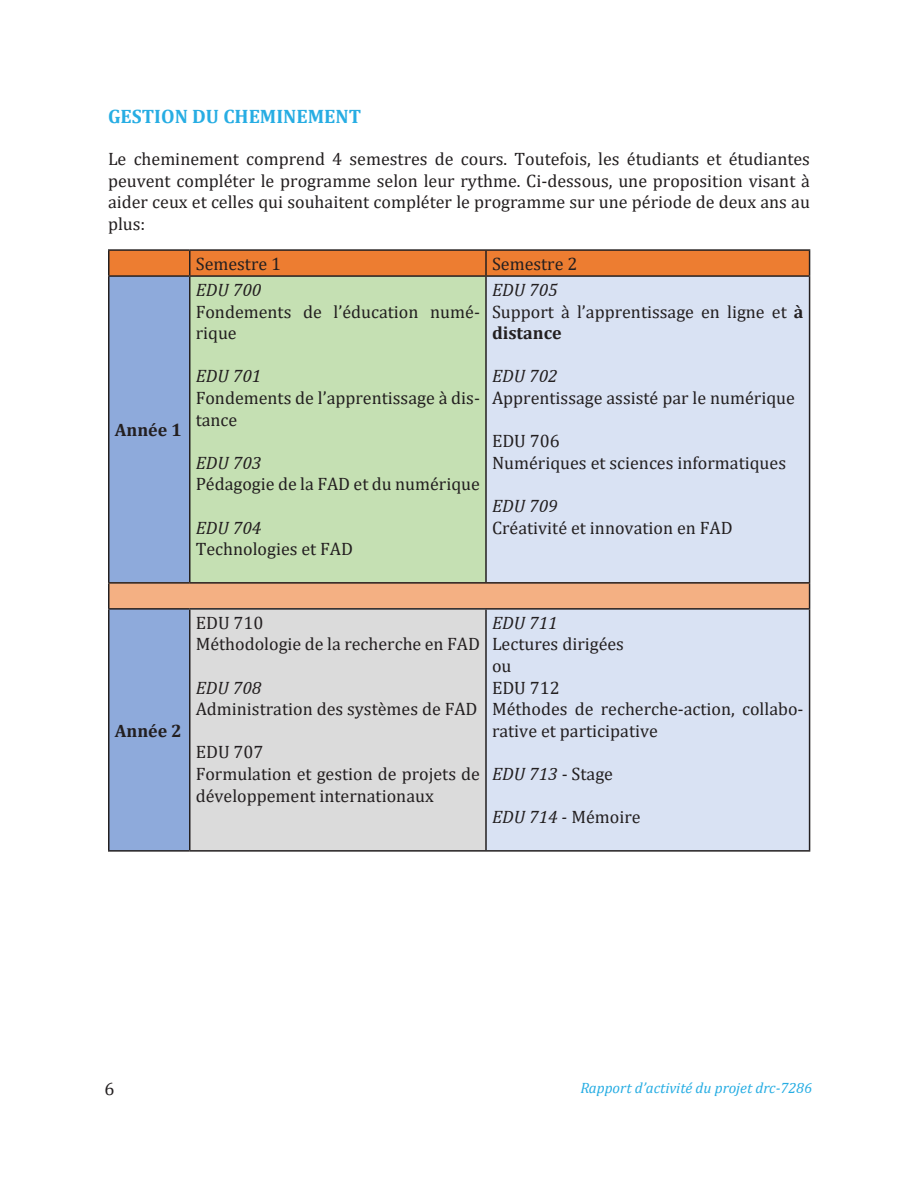
<style>
.page{position:relative;width:918px;height:1188px;background:#fff}
.page>*{position:absolute;margin:0;border:0;box-sizing:border-box;transform-origin:0 0}
.Paragraph_Style_2{font:700 19.5px "Cambria";color:#27ade3}
.Cors_de_texte_sans_sp{font:18px/21.6px "Cambria";color:#231f20}
.Corps_du_texte{font:18px/21.6px "Cambria";color:#231f20;text-align:justify}
.Cors_de_texte_sans_sp-2{font:italic 18px "Cambria";color:#231f20}
.Cors_de_texte_sans_sp-3{font:700 18px "Cambria";color:#231f20}
.t1{font:italic 15px "Cambria";color:#27ade3}
.s1{font-weight:700}
.s2{font-style:normal}
</style>
<div class="page">
<div style="left:110px;top:277px;width:79px;height:573px;background:#8eaadb"></div>
<div style="left:190px;top:276px;width:296px;height:307px;background:#c5e0b3"></div>
<div style="left:487px;top:277px;width:322px;height:573px;background:#d9e2f3"></div>
<div style="left:109px;top:583px;width:701px;height:26px;background:#f4b083"></div>
<div style="left:190px;top:609px;width:296px;height:242px;background:#dbdbdb"></div>
<hr style="left:108px;top:249px;width:82px;height:2px;background:#231f20">
<hr style="left:108px;top:251px;width:2px;height:24px;background:#231f20">
<hr style="left:190px;top:249px;width:296px;height:2px;background:#231f20">
<hr style="left:486px;top:249px;width:324px;height:2px;background:#231f20">
<div style="left:109px;top:250px;width:701px;height:25px;background:#ed7d31"></div>
<hr style="left:108px;top:275px;width:82px;height:2px;background:#231f20">
<hr style="left:108px;top:277px;width:2px;height:305px;background:#231f20">
<hr style="left:190px;top:275px;width:296px;height:2px;background:#231f20">
<hr style="left:189px;top:277px;width:1px;height:305px;background:#231f20">
<hr style="left:486px;top:275px;width:324px;height:2px;background:#231f20">
<hr style="left:485px;top:277px;width:2px;height:305px;background:#231f20">
<hr style="left:809px;top:277px;width:1px;height:305px;background:#231f20">
<hr style="left:108px;top:582px;width:82px;height:2px;background:#231f20">
<hr style="left:108px;top:584px;width:2px;height:24px;background:#231f20">
<hr style="left:190px;top:582px;width:296px;height:2px;background:#231f20">
<hr style="left:486px;top:582px;width:324px;height:2px;background:#231f20">
<svg style="left:809px;top:584px;width:1px;height:24px"></svg>
<hr style="left:108px;top:608px;width:82px;height:2px;background:#231f20">
<hr style="left:108px;top:610px;width:2px;height:240px;background:#231f20">
<hr style="left:190px;top:608px;width:296px;height:2px;background:#231f20">
<hr style="left:189px;top:610px;width:1px;height:240px;background:#231f20">
<hr style="left:486px;top:608px;width:324px;height:2px;background:#231f20">
<hr style="left:485px;top:610px;width:2px;height:240px;background:#231f20">
<hr style="left:809px;top:610px;width:1px;height:240px;background:#231f20">
<hr style="left:108px;top:850px;width:82px;height:2px;background:#231f20">
<hr style="left:190px;top:850px;width:296px;height:2px;background:#231f20">
<hr style="left:486px;top:850px;width:324px;height:2px;background:#231f20">
<p class="Paragraph_Style_2" style="left:108px;top:103px;width:255px">GESTION DU CHEMINEMENT</p>
<p class="Corps_du_texte" style="left:108px;top:148px;width:704px">Le cheminement comprend 4 semestres de cours. Toutefois, les étudiants et étudiantes peuvent compléter le programme selon leur rythme. Ci-dessous, une proposition visant à aider ceux et celles qui souhaitent compléter le programme sur une période de deux ans au plus:</p>
<p class="Cors_de_texte_sans_sp" style="left:196px;top:253px;width:87px">Semestre 1</p>
<p class="Cors_de_texte_sans_sp" style="left:492px;top:253px;width:87px">Semestre 2</p>
<p class="Cors_de_texte_sans_sp-3" style="left:115px;top:418px;width:69px">Année 1</p>
<p class="Cors_de_texte_sans_sp-2" style="left:196px;top:277px;width:67px">EDU 700</p>
<p class="Cors_de_texte_sans_sp" style="left:196px;top:301px;width:286px">Fondements de l’éducation numé&shy;rique</p>
<p class="Cors_de_texte_sans_sp-2" style="left:196px;top:364px;width:67px">EDU 701</p>
<p class="Cors_de_texte_sans_sp" style="left:196px;top:387px;width:286px">Fondements de l’apprentissage à dis&shy;tance</p>
<p class="Cors_de_texte_sans_sp-2" style="left:196px;top:450px;width:67px">EDU 703</p>
<p class="Cors_de_texte_sans_sp" style="left:196px;top:473px;width:286px">Pédagogie de la FAD et du numérique</p>
<p class="Cors_de_texte_sans_sp-2" style="left:196px;top:515px;width:67px">EDU 704</p>
<p class="Cors_de_texte_sans_sp" style="left:196px;top:538px;width:159px">Technologies et FAD</p>
<p class="Cors_de_texte_sans_sp-2" style="left:492px;top:277px;width:67px">EDU 705</p>
<p class="Cors_de_texte_sans_sp" style="left:492px;top:301px;width:313px">Support à l’apprentissage en ligne et <span class="s1">à distance</span></p>
<p class="Cors_de_texte_sans_sp-2" style="left:492px;top:364px;width:67px">EDU 702</p>
<p class="Cors_de_texte_sans_sp" style="left:492px;top:387px;width:304px">Apprentissage assisté par le numérique</p>
<p class="Cors_de_texte_sans_sp" style="left:492px;top:430px;width:69px">EDU 706</p>
<p class="Cors_de_texte_sans_sp" style="left:492px;top:452px;width:296px">Numériques et sciences informatiques</p>
<p class="Cors_de_texte_sans_sp-2" style="left:492px;top:493px;width:67px">EDU 709</p>
<p class="Cors_de_texte_sans_sp" style="left:492px;top:517px;width:242px">Créativité et innovation en FAD</p>
<p class="Cors_de_texte_sans_sp-3" style="left:115px;top:718px;width:69px">Année 2</p>
<p class="Cors_de_texte_sans_sp" style="left:196px;top:612px;width:69px">EDU 710</p>
<p class="Cors_de_texte_sans_sp" style="left:196px;top:633px;width:286px">Méthodologie de la recherche en FAD</p>
<p class="Cors_de_texte_sans_sp-2" style="left:196px;top:675px;width:67px">EDU 708</p>
<p class="Cors_de_texte_sans_sp" style="left:196px;top:698px;width:283px">Administration des systèmes de FAD</p>
<p class="Cors_de_texte_sans_sp" style="left:196px;top:741px;width:69px">EDU 707</p>
<p class="Cors_de_texte_sans_sp" style="left:196px;top:763px;width:286px">Formulation et gestion de projets de développement internationaux</p>
<p class="Cors_de_texte_sans_sp-2" style="left:492px;top:610px;width:67px">EDU 711</p>
<p class="Cors_de_texte_sans_sp" style="left:492px;top:633px;width:133px">Lectures dirigées</p>
<p class="Cors_de_texte_sans_sp" style="left:492px;top:655px;width:21px">ou</p>
<p class="Cors_de_texte_sans_sp" style="left:492px;top:677px;width:69px">EDU 712</p>
<p class="Cors_de_texte_sans_sp" style="left:492px;top:698px;width:313px">Méthodes de recherche-action, collabo&shy;rative et participative</p>
<p class="Cors_de_texte_sans_sp-2" style="left:492px;top:761px;width:123px">EDU 713 <span class="s2">- Stage</span></p>
<p class="Cors_de_texte_sans_sp-2" style="left:492px;top:804px;width:150px">EDU 714 - <span class="s2">Mémoire</span></p>
<p class="Corps_du_texte" style="left:104px;top:1078px;width:11px">6</p>
<p class="t1" style="left:580px;top:1077px;width:233px">Rapport d’activité du projet drc-7286</p>
</div>
